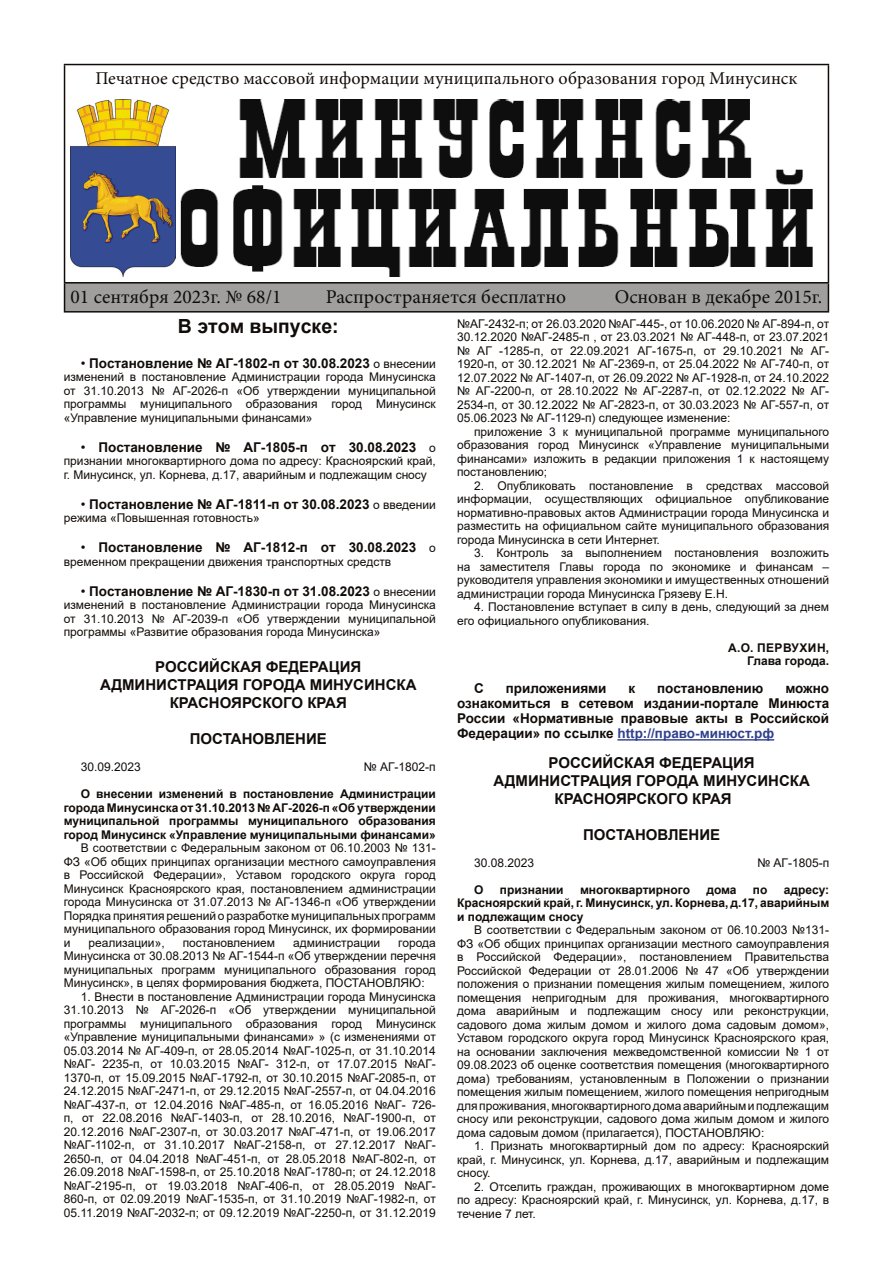
<style>
.page{position:relative;width:893px;height:1263px;background:#fff}
.page>*{position:absolute;margin:0;border:0;box-sizing:border-box;transform-origin:0 0}
.t1{font:19.5px "Minion Pro";color:#110c09}
.t2{font:700 19.5px "Arial";color:#110c09}
.t3{font:18px "Minion Pro";color:#110c09}
.t4{font:700 15px/18px "Arial";color:#110c09;text-align:center}
.t5{font:700 13.5px/15px "Arial";color:#110c09;text-align:justify}
.t6{font:12px/13.5px "Arial";color:#110c09;text-align:justify}
.t7{font:700 12px/13.5px "Arial";color:#110c09;text-align:justify}
.s1{font-weight:400}
.s2{font-weight:400;font-size:12px}
.s3{color:#30418d}
</style>
<div class="page">
<div style="left:65px;top:283px;width:763px;height:29px;background:#a09f9e"></div>
<hr style="left:64px;top:64px;width:765px;height:1px;background:#110c09">
<hr style="left:64px;top:65px;width:1px;height:217px;background:#110c09">
<hr style="left:828px;top:65px;width:1px;height:217px;background:#110c09">
<hr style="left:64px;top:282px;width:765px;height:2px;background:#110c09">
<svg style="left:64px;top:284px;width:1px;height:27px"></svg>
<svg style="left:828px;top:284px;width:1px;height:27px"></svg>
<hr style="left:64px;top:311px;width:765px;height:2px;background:#110c09">
<img style="left:180px;top:100px;width:632px;height:177px">
<hr style="left:617px;top:739px;width:157px;height:1px;background:#30418d">
<img style="left:70px;top:100px;width:105px;height:177px">
<h2 class="t3" style="left:95px;top:66px;width:704px">Печатное средство массовой информации муниципального образования город Минусинск</h2>
<h1 class="t1" style="left:71px;top:284px;width:212px">01 сентября 2023г. № 68/1</h1>
<h1 class="t1" style="left:326px;top:284px;width:242px">Распространяется бесплатно</h1>
<h1 class="t1" style="left:615px;top:284px;width:209px">Основан в декабре 2015г.</h1>
<h1 class="t2" style="left:178px;top:313px;width:162px">В этом выпуске:</h1>
<p class="t5" style="left:81px;top:356px;width:357px"><span class="s1">•</span> Постановление № АГ-1802-п от 30.08.2023 <span class="s2">о внесении</span></p>
<p class="t6" style="left:64px;top:370px;width:374px">изменений в постановление Администрации города Минусинска от 31.10.2013 № АГ-2026-п «Об утверждении муниципальной программы муниципального образования город Минусинск «Управление муниципальными финансами»</p>
<p class="t5" style="left:81px;top:440px;width:357px"><span class="s1">•</span> Постановление № АГ-1805-п от 30.08.2023 <span class="s2">о</span></p>
<p class="t6" style="left:64px;top:454px;width:374px">признании многоквартирного дома по адресу: Красноярский край, г. Минусинск, ул. Корнева, д.17, аварийным и подлежащим сносу</p>
<p class="t5" style="left:81px;top:497px;width:357px"><span class="s1">•</span> Постановление № АГ-1811-п от 30.08.2023 <span class="s2">о введении</span></p>
<p class="t6" style="left:64px;top:511px;width:197px">режима «Повышенная готовность»</p>
<p class="t5" style="left:81px;top:540px;width:357px"><span class="s1">•</span> Постановление № АГ-1812-п от 30.08.2023 <span class="s2">о</span></p>
<p class="t6" style="left:64px;top:555px;width:329px">временном прекращении движения транспортных средств</p>
<p class="t5" style="left:81px;top:584px;width:357px"><span class="s1">•</span> Постановление № АГ-1830-п от 31.08.2023 <span class="s2">о внесении</span></p>
<p class="t6" style="left:64px;top:598px;width:374px">изменений в постановление Администрации города Минусинска от 31.10.2013 № АГ-2039-п «Об утверждении муниципальной программы «Развитие образования города Минусинска»</p>
<p class="t6" style="left:457px;top:317px;width:374px">№АГ-2432-п; от 26.03.2020 №АГ-445-, от 10.06.2020 № АГ-894-п, от 30.12.2020 №АГ-2485-п , от 23.03.2021 № АГ-448-п, от 23.07.2021 № АГ -1285-п, от 22.09.2021 АГ-1675-п, от 29.10.2021 № АГ-1920-п, от 30.12.2021 № АГ-2369-п, от 25.04.2022 № АГ-740-п, от 12.07.2022 № АГ-1407-п, от 26.09.2022 № АГ-1928-п, от 24.10.2022 № АГ-2200-п, от 28.10.2022 № АГ-2287-п, от 02.12.2022 № АГ-2534-п, от 30.12.2022 № АГ-2823-п, от 30.03.2023 № АГ-557-п, от 05.06.2023 № АГ-1129-п) следующее изменение:</p>
<p class="t6" style="left:457px;top:425px;width:374px;text-indent:17px">приложение 3 к муниципальной программе муниципального образования город Минусинск «Управление муниципальными финансами» изложить в редакции приложения 1 к настоящему постановлению;</p>
<p class="t6" style="left:457px;top:479px;width:374px;text-indent:17px">2. Опубликовать постановление в средствах массовой информации, осуществляющих официальное опубликование нормативно-правовых актов Администрации города Минусинска и разместить на официальном сайте муниципального образования города Минусинска в сети Интернет.</p>
<p class="t6" style="left:457px;top:546px;width:374px;text-indent:17px">3. Контроль за выполнением постановления возложить на заместителя Главы города по экономике и финансам – руководителя управления экономики и имущественных отношений администрации города Минусинска Грязеву Е.Н.</p>
<p class="t6" style="left:457px;top:600px;width:374px;text-indent:17px">4. Постановление вступает в силу в день, следующий за днем его официального опубликования.</p>
<p class="t7" style="left:728px;top:641px;width:102px;text-align:right">А.О. ПЕРВУХИН,<br>Глава города.</p>
<p class="t4" style="left:100px;top:658px;width:318px">РОССИЙСКАЯ ФЕДЕРАЦИЯ<br>АДМИНИСТРАЦИЯ ГОРОДА МИНУСИНСКА<br>КРАСНОЯРСКОГО КРАЯ</p>
<p class="t4" style="left:190px;top:730px;width:139px">ПОСТАНОВЛЕНИЕ</p>
<p class="t6" style="left:81px;top:760px;width:62px">30.09.2023</p>
<p class="t6" style="left:364px;top:760px;width:73px">№ АГ-1802-п</p>
<p class="t7" style="left:64px;top:787px;width:374px;text-indent:17px">О внесении изменений в постановление Администрации города Минусинска от 31.10.2013 № АГ-2026-п «Об утверждении муниципальной программы муниципального образования город Минусинск «Управление муниципальными финансами»</p>
<p class="t6" style="left:64px;top:841px;width:374px;text-indent:17px">В соответствии с Федеральным законом от 06.10.2003 № 131- ФЗ «Об общих принципах организации местного самоуправления в Российской Федерации», Уставом городского округа город Минусинск Красноярского края, постановлением администрации города Минусинска от 31.07.2013 № АГ-1346-п «Об утверждении Порядка принятия решений о разработке муниципальных программ муниципального образования город Минусинск, их формировании и</p>
<p class="t5" style="left:474px;top:681px;width:11px">С</p>
<p class="t5" style="left:506px;top:681px;width:102px">приложениями</p>
<p class="t5" style="left:628px;top:681px;width:8px">к</p>
<p class="t5" style="left:657px;top:681px;width:108px">постановлению</p>
<p class="t5" style="left:457px;top:681px;width:374px;text-indent:328px">можно ознакомиться в сетевом издании-портале Минюста России «Нормативные правовые акты в Российской Федерации» по ссылке <span class="s3">http://право-минюст.рф</span></p>
<p class="t4" style="left:549px;top:754px;width:208px">РОССИЙСКАЯ ФЕДЕРАЦИЯ</p>
<p class="t4" style="left:493px;top:772px;width:318px">АДМИНИСТРАЦИЯ ГОРОДА МИНУСИНСКА</p>
<p class="t4" style="left:555px;top:790px;width:179px">КРАСНОЯРСКОГО КРАЯ</p>
<p class="t4" style="left:583px;top:826px;width:139px">ПОСТАНОВЛЕНИЕ</p>
<p class="t6" style="left:474px;top:856px;width:62px">30.08.2023</p>
<p class="t6" style="left:758px;top:856px;width:73px">№ АГ-1805-п</p>
<p class="t7" style="left:474px;top:883px;width:11px">О</p>
<p class="t7" style="left:500px;top:883px;width:65px">признании</p>
<p class="t7" style="left:580px;top:883px;width:112px">многоквартирного</p>
<p class="t7" style="left:706px;top:883px;width:32px">дома</p>
<p class="t7" style="left:753px;top:883px;width:16px">по</p>
<p class="t7" style="left:457px;top:883px;width:374px;text-indent:327px">адресу:<br>Красноярский край, г. Минусинск, ул. Корнева, д.17, аварийным и подлежащим сносу</p>
<p class="t6" style="left:457px;top:923px;width:374px;text-indent:17px">В соответствии с Федеральным законом от 06.10.2003 №131- ФЗ «Об общих принципах организации местного самоуправления в Российской Федерации», постановлением Правительства Российской Федерации от 28.01.2006 № 47 «Об утверждении положения о признании помещения жилым помещением, жилого помещения непригодным для проживания, многоквартирного дома аварийным и подлежащим сносу или реконструкции, садового дома жилым домом и жилого дома садовым домом», Уставом городского округа город Минусинск Красноярского края, на основании заключения межведомственной комиссии № 1 от 09.08.2023 об оценке соответствия помещения (многоквартирного дома) требованиям, установленным в Положении о признании помещения жилым помещением, жилого помещения непригодным для проживания, многоквартирного дома аварийным и подлежащим сносу или реконструкции, садового дома жилым домом и жилого дома садовым домом (прилагается), ПОСТАНОВЛЯЮ:</p>
<p class="t6" style="left:457px;top:1139px;width:374px;text-indent:17px">1. Признать многоквартирный дом по адресу: Красноярский край, г. Минусинск, ул. Корнева, д.17, аварийным и подлежащим сносу.</p>
<p class="t6" style="left:457px;top:1180px;width:374px;text-indent:17px">2. Отселить граждан, проживающих в многоквартирном доме по адресу: Красноярский край, г. Минусинск, ул. Корнева, д.17, в течение 7 лет.</p>
<p class="t6" style="left:64px;top:936px;width:374px;text-indent:335px">города Минусинска от 30.08.2013 № АГ-1544-п «Об утверждении перечня муниципальных программ муниципального образования город Минусинск», в целях формирования бюджета, ПОСТАНОВЛЯЮ:</p>
<p class="t6" style="left:64px;top:990px;width:374px;text-indent:17px">1. Внести в постановление Администрации города Минусинска 31.10.2013 № АГ-2026-п «Об утверждении муниципальной программы муниципального образования город Минусинск «Управление муниципальными финансами» » (с изменениями от 05.03.2014 № АГ-409-п, от 28.05.2014 №АГ-1025-п, от 31.10.2014 №АГ- 2235-п, от 10.03.2015 №АГ- 312-п, от 17.07.2015 №АГ-1370-п, от 15.09.2015 №АГ-1792-п, от 30.10.2015 №АГ-2085-п, от 24.12.2015 №АГ-2471-п, от 29.12.2015 №АГ-2557-п, от 04.04.2016 №АГ-437-п, от 12.04.2016 №АГ-485-п, от 16.05.2016 №АГ- 726- п, от 22.08.2016 №АГ-1403-п, от 28.10.2016, №АГ-1900-п, от 20.12.2016 №АГ-2307-п, от 30.03.2017 №АГ-471-п, от 19.06.2017 №АГ-1102-п, от 31.10.2017 №АГ-2158-п, от 27.12.2017 №АГ-2650-п, от 04.04.2018 №АГ-451-п, от 28.05.2018 №АГ-802-п, от 26.09.2018 №АГ-1598-п, от 25.10.2018 №АГ-1780-п; от 24.12.2018 №АГ-2195-п, от 19.03.2018 №АГ-406-п, от 28.05.2019 №АГ-860-п, от 02.09.2019 №АГ-1535-п, от 31.10.2019 №АГ-1982-п, от 05.11.2019 №АГ-2032-п; от 09.12.2019 №АГ-2250-п, от 31.12.2019</p>
<p class="t6" style="left:88px;top:936px;width:78px">реализации»,</p>
<p class="t6" style="left:183px;top:936px;width:94px">постановлением</p>
<p class="t6" style="left:293px;top:936px;width:89px">администрации</p>
</div>
